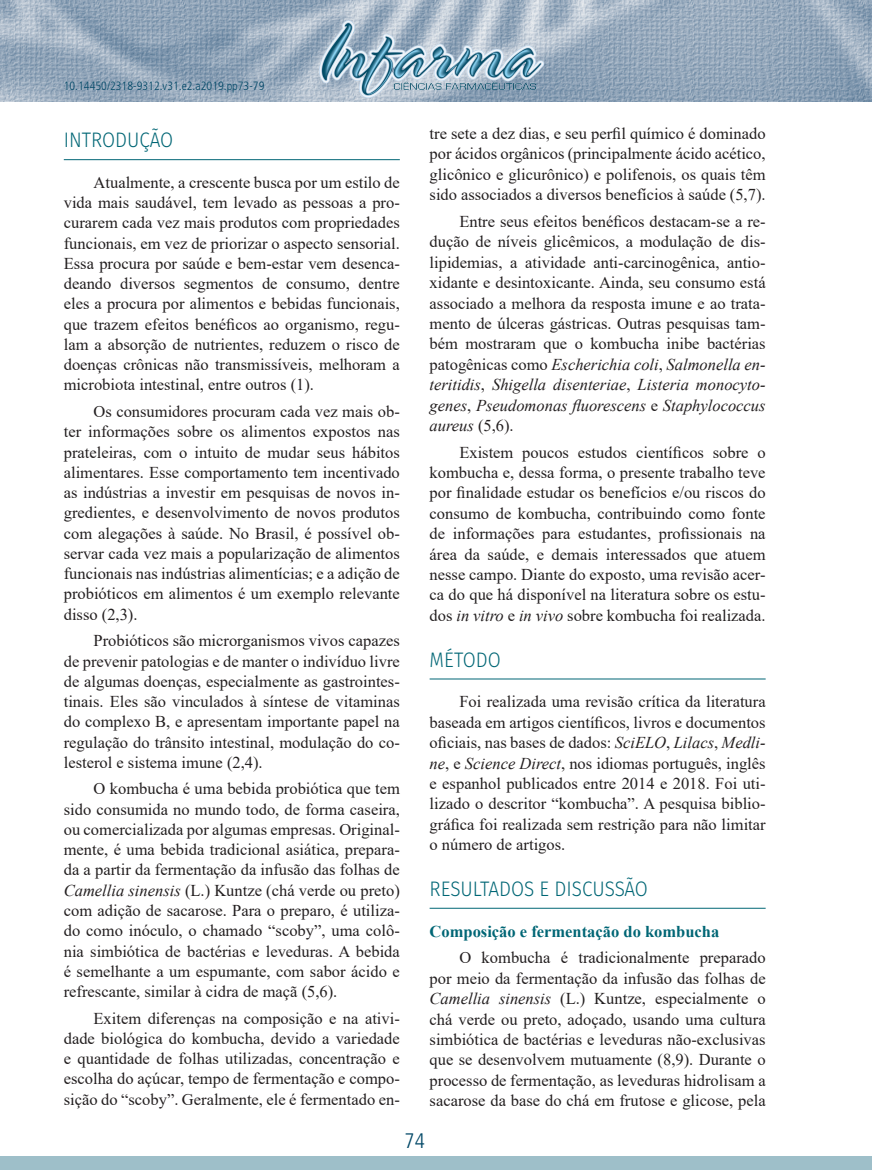
<style>
.page{position:relative;width:872px;height:1170px;background:#fff}
.page>*{position:absolute;margin:0;border:0;box-sizing:border-box;transform-origin:0 0}
.t1{font:300 21px "Fira Sans";color:#006675;scale:.9 1}
.t2{font:300 condensed 21px "Frutiger";color:#004766}
.t3{font:16.5px/20.2px "Times New Roman";color:#231f20;text-align:justify}
.t4{font:700 16.5px "Times New Roman";color:#006675}
.t5{font:300 condensed 12px "Frutiger";color:#004766}
.s1{font-style:italic}
</style>
<div class="page">
<img style="left:0;top:0;width:872px;height:101px">
<div style="left:0;top:1155px;width:872px;height:14px;background:#9ebfc9"></div>
<img style="left:319px;top:20px;width:225px;height:77px">
<hr style="left:64px;top:159px;width:336px;height:1px;background:#006675">
<hr style="left:429px;top:678px;width:336px;height:1px;background:#006675">
<hr style="left:429px;top:907px;width:336px;height:1px;background:#006675">
<p class="t5" style="left:64px;top:79px;width:202px">10.14450/2318-9312.v31.e2.a2019.pp73-79</p>
<p class="t1" style="left:64px;top:125px;width:123px">INTRODUÇÃO</p>
<p class="t3" style="left:64px;top:172px;width:337px;text-indent:30px">Atualmente, a crescente busca por um estilo de vida mais saudável, tem levado as pessoas a pro&shy;curarem cada vez mais produtos com propriedades funcionais, em vez de priorizar o aspecto sensorial.<br>Essa procura por saúde e bem-estar vem desenca&shy;deando diversos segmentos de consumo, dentre eles a procura por alimentos e bebidas funcionais, que trazem efeitos benéficos ao organismo, regu&shy;lam a absorção de nutrientes, reduzem o risco de doenças crônicas não transmissíveis, melhoram a microbiota intestinal, entre outros (1).</p>
<p class="t3" style="left:64px;top:401px;width:337px;text-indent:30px">Os consumidores procuram cada vez mais ob&shy;ter informações sobre os alimentos expostos nas prateleiras, com o intuito de mudar seus hábitos alimentares. Esse comportamento tem incentivado as indústrias a investir em pesquisas de novos in&shy;gredientes, e desenvolvimento de novos produtos com alegações à saúde. No Brasil, é possível ob&shy;servar cada vez mais a popularização de alimentos funcionais nas indústrias alimentícias; e a adição de probióticos em alimentos é um exemplo relevante disso (2,3).</p>
<p class="t3" style="left:64px;top:630px;width:337px;text-indent:30px">Probióticos são microrganismos vivos capazes de prevenir patologias e de manter o indivíduo livre de algumas doenças, especialmente as gastrointes&shy;tinais. Eles são vinculados à síntese de vitaminas do complexo B, e apresentam importante papel na regulação do trânsito intestinal, modulação do co&shy;lesterol e sistema imune (2,4).</p>
<p class="t3" style="left:64px;top:778px;width:337px;text-indent:30px">O kombucha é uma bebida probiótica que tem sido consumida no mundo todo, de forma caseira, ou comercializada por algumas empresas. Original&shy;mente, é uma bebida tradicional asiática, prepara&shy;da a partir da fermentação da infusão das folhas de <span class="s1">Camellia sinensis</span> (L.) Kuntze (chá verde ou preto) com adição de sacarose. Para o preparo, é utiliza&shy;do como inóculo, o chamado “scoby”, uma colô&shy;nia simbiótica de bactérias e leveduras. A bebida é semelhante a um espumante, com sabor ácido e refrescante, similar à cidra de maçã (5,6).</p>
<p class="t3" style="left:64px;top:1007px;width:337px;text-indent:30px">Exitem diferenças na composição e na ativi&shy;dade biológica do kombucha, devido a variedade e quantidade de folhas utilizadas, concentração e escolha do açúcar, tempo de fermentação e compo&shy;sição do “scoby”. Geralmente, ele é fermentado en-</p>
<p class="t3" style="left:429px;top:123px;width:337px">tre sete a dez dias, e seu perfil químico é dominado por ácidos orgânicos (principalmente ácido acético, glicônico e glicurônico) e polifenois, os quais têm sido associados a diversos benefícios à saúde (5,7).</p>
<p class="t3" style="left:429px;top:211px;width:337px;text-indent:30px">Entre seus efeitos benéficos destacam-se a re&shy;dução de níveis glicêmicos, a modulação de dis&shy;lipidemias, a atividade anti-carcinogênica, antio&shy;xidante e desintoxicante. Ainda, seu consumo está associado a melhora da resposta imune e ao trata&shy;mento de úlceras gástricas. Outras pesquisas tam&shy;bém mostraram que o kombucha inibe bactérias patogênicas como <span class="s1">Escherichia coli</span>, <span class="s1">Salmonella en&shy;teritidis</span>, <span class="s1">Shigella disenteriae</span>, <span class="s1">Listeria monocyto&shy;genes</span>, <span class="s1">Pseudomonas fluorescens</span> e <span class="s1">Staphylococcus aureus</span> (5,6).</p>
<p class="t3" style="left:429px;top:441px;width:337px;text-indent:30px">Existem poucos estudos científicos sobre o kombucha e, dessa forma, o presente trabalho teve por finalidade estudar os benefícios e/ou riscos do consumo de kombucha, contribuindo como fonte de informações para estudantes, profissionais na área da saúde, e demais interessados que atuem nesse campo. Diante do exposto, uma revisão acer&shy;ca do que há disponível na literatura sobre os estu&shy;dos <span class="s1">in vitro</span> e <span class="s1">in vivo</span> sobre kombucha foi realizada.</p>
<p class="t1" style="left:429px;top:644px;width:81px">MÉTODO</p>
<p class="t3" style="left:429px;top:691px;width:337px;text-indent:30px">Foi realizada uma revisão crítica da literatura baseada em artigos científicos, livros e documentos oficiais, nas bases de dados: <span class="s1">SciELO</span>, <span class="s1">Lilacs</span>, <span class="s1">Medli&shy;ne</span>, e <span class="s1">Science Direct</span>, nos idiomas português, inglês e espanhol publicados entre 2014 e 2018. Foi uti&shy;lizado o descritor “kombucha”. A pesquisa biblio&shy;gráfica foi realizada sem restrição para não limitar o número de artigos.</p>
<p class="t1" style="left:429px;top:873px;width:244px">RESULTADOS E DISCUSSÃO</p>
<p class="t4" style="left:429px;top:919px;width:291px">Composição e fermentação do kombucha</p>
<p class="t3" style="left:429px;top:947px;width:337px;text-indent:30px">O kombucha é tradicionalmente preparado por meio da fermentação da infusão das folhas de <span class="s1">Camellia sinensis</span> (L.) Kuntze, especialmente o chá verde ou preto, adoçado, usando uma cultura simbiótica de bactérias e leveduras não-exclusivas que se desenvolvem mutuamente (8,9). Durante o processo de fermentação, as leveduras hidrolisam a sacarose da base do chá em frutose e glicose, pela</p>
<p class="t2" style="left:404px;top:1128px;width:22px">74</p>
</div>
